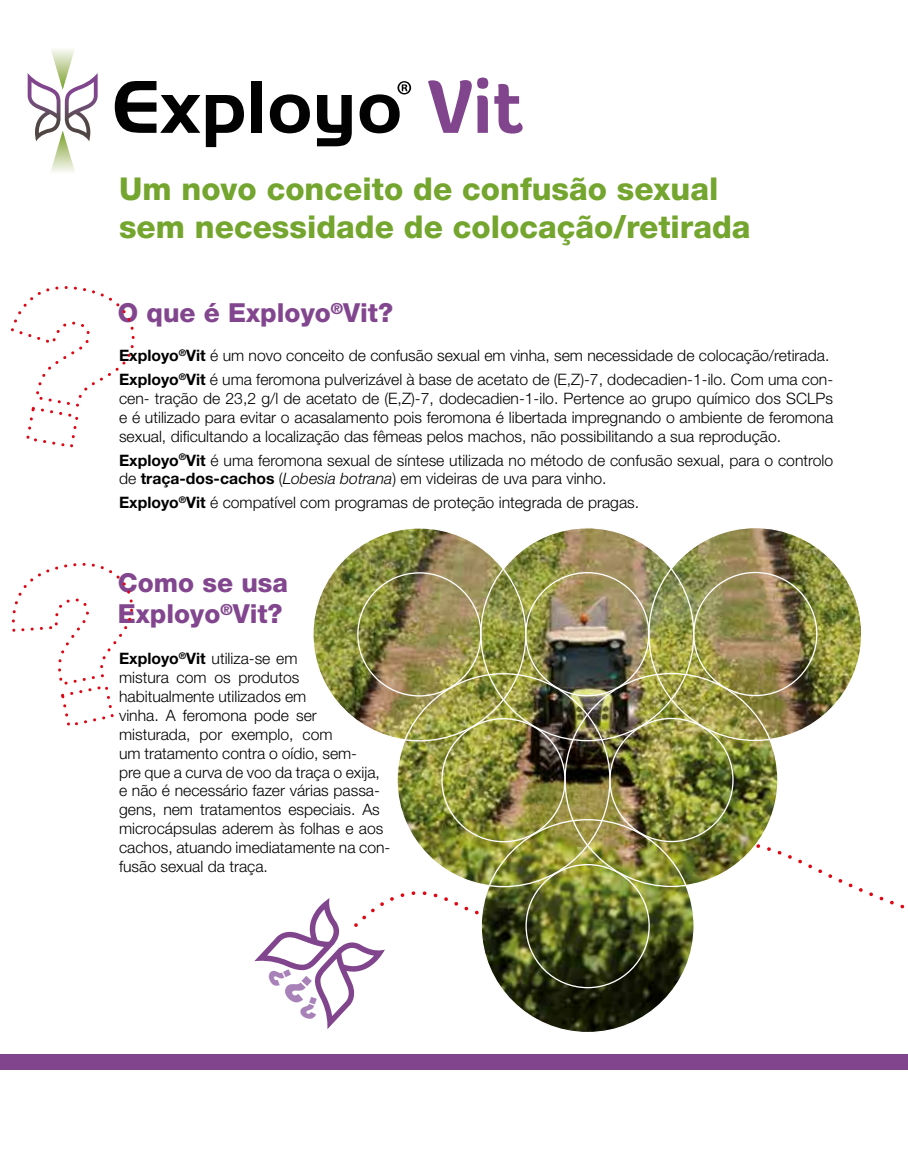
<style>
.page{position:relative;width:908px;height:1171px;background:#fff}
.page>*{position:absolute;margin:0;border:0;box-sizing:border-box;transform-origin:0 0}
.t1{font:800 31.5px/37.8px "Helvetica Neue LT Std";color:#74a52e}
.t2{font:800 26.25px/31.5px "Helvetica Neue LT Std";color:#82468f}
.t3{font:300 15.75px/18.9px "Helvetica Neue LT Std";color:#000}
.s1{font-weight:700}
.s2{font-style:italic}
</style>
<div class="page">
<img style="left:313px;top:528px;width:166px;height:210px">
<img style="left:479px;top:528px;width:168px;height:144px">
<img style="left:481px;top:888px;width:213px;height:144px">
<img style="left:647px;top:528px;width:214px;height:209px">
<img style="left:396px;top:672px;width:168px;height:216px">
<img style="left:564px;top:672px;width:215px;height:216px">
<div style="left:0;top:1054px;width:908px;height:16px;background:#81458e"></div>
<svg style="left:27px;top:49px;width:71px;height:123px"></svg>
<svg style="left:115px;top:81px;width:85px;height:52px"></svg>
<svg style="left:206px;top:95px;width:38px;height:52px"></svg>
<div style="left:252px;top:81px;width:10px;height:52px;background:#020203"></div>
<svg style="left:270px;top:94px;width:40px;height:39px"></svg>
<svg style="left:317px;top:95px;width:35px;height:51px"></svg>
<svg style="left:360px;top:81px;width:51px;height:52px"></svg>
<svg style="left:428px;top:78px;width:60px;height:55px"></svg>
<svg style="left:494px;top:84px;width:29px;height:50px"></svg>
<svg style="left:12px;top:562px;width:121px;height:164px"></svg>
<svg style="left:11px;top:286px;width:124px;height:162px"></svg>
<svg style="left:254px;top:898px;width:131px;height:131px"></svg>
<h1 class="t1" style="left:119px;top:170px;width:633px">Um novo conceito de confusão sexual sem necessidade de colocação/retirada</h1>
<h2 class="t2" style="left:118px;top:297px;width:277px">O que é Exployo<sup>®</sup>Vit?</h2>
<p class="t3" style="left:119px;top:343px;width:715px;line-height:23.8px"><span class="s1">Exployo</span><sup>®</sup><span class="s1">Vit</span> é um novo conceito de confusão sexual em vinha, sem necessidade de colocação/retirada.<br><span class="s1">Exployo</span><sup>®</sup><span class="s1">Vit</span> é uma feromona pulverizável à base de acetato de (E,Z)-7, dodecadien-1-ilo. Com uma con-</p>
<p class="t3" style="left:119px;top:388px;width:716px;text-align:justify">cen- tração de 23,2 g/l de acetato de (E,Z)-7, dodecadien-1-ilo. Pertence ao grupo químico dos SCLPs e é utilizado para evitar o acasalamento pois feromona é libertada impregnando o ambiente de feromona sexual, dificultando a localização das fêmeas pelos machos, não possibilitando a sua reprodução.</p>
<p class="t3" style="left:119px;top:450px;width:716px"><span class="s1">Exployo</span><sup>®</sup><span class="s1">Vit</span> é uma feromona sexual de síntese utilizada no método de confusão sexual, para o controlo de <span class="s1">traça-dos-cachos</span> (<span class="s2">Lobesia botrana</span>) em videiras de uva para vinho.</p>
<p class="t3" style="left:119px;top:493px;width:521px"><span class="s1">Exployo</span><sup>®</sup><span class="s1">Vit</span> é compatível com programas de proteção integrada de pragas.</p>
<h2 class="t2" style="left:118px;top:567px;width:172px">Como se usa<br>Exployo<sup>®</sup>Vit?</h2>
<p class="t3" style="left:119px;top:649px;width:273px"><span class="s1">Exployo</span><sup>®</sup><span class="s1">Vit</span> utiliza-se em<br>mistura com os produtos habitualmente utilizados em<br>vinha. A feromona pode ser misturada, por exemplo, com<br>um tratamento contra o oídio, sem-<br>pre que a curva de voo da traça o exija, e não é necessário fazer várias passa&shy;gens, nem tratamentos especiais. As microcápsulas aderem às folhas e aos cachos, atuando imediatamente na con&shy;fusão sexual da traça.</p>
</div>
